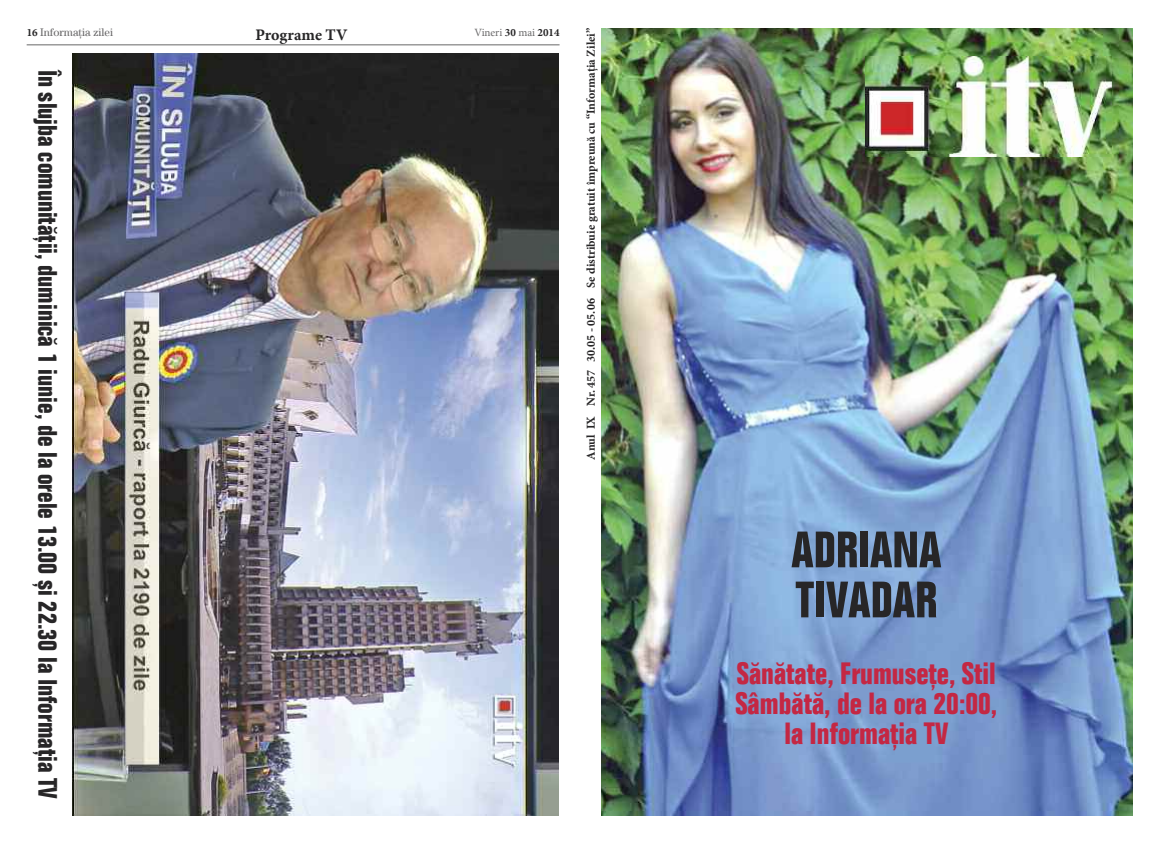
<style>
.page{position:relative;width:1163px;height:844px;background:#fff}
.page>*{position:absolute;margin:0;border:0;box-sizing:border-box;transform-origin:0 0}
.t1{font:condensed 50px/50px "IZ BC Folio";color:#272627}
.t2{font:condensed 30px/30px "IZ BC Folio";color:#c42743;text-align:center}
.t3{font:condensed 26px "IZ BC Folio";color:#272627}
.t4{font:16px "IZ Minion Pro Bold";color:#272627}
.t5{font:12px "IZ Minion Pro Bold";color:#272627}
.t6{font:11px "IZ Century Std Book";color:#686768}
.t7{font:11px "IZ Minion Pro Regular";letter-spacing:-.005em;color:#686768}
.s1{font-family:"IZ Minion Pro Bold";color:#272627}
</style>
<div class="page">
<hr style="left:27px;top:44px;width:532px;height:1px;background:#686768">
<img style="left:73px;top:53px;width:485px;height:762px">
<img style="left:601px;top:28px;width:531px;height:787px">
<img style="left:865px;top:57px;width:245px;height:100px">
<p class="t6" style="left:27px;top:29px;width:88px"><span class="s1">16</span> Informa\ia zilei</p>
<p class="t4" style="left:255px;top:28px;width:94px">Programe TV</p>
<p class="t7" style="left:474px;top:28px;width:87px">vineri <span class="s1">30</span> mai <span class="s1">2014</span></p>
<p class="t5" style="left:586px;top:460px;width:433px;rotate:-90deg">Anul IX Nr. 457 30.05 - 05.06 Se distribuie gratuit `mpreun[ cu “Informa\ia Zilei”</p>
<p class="t3" style="left:57px;top:69px;width:730px;rotate:90deg">~n slujba comunit[\ii, duminic[ 1 iunie, de la orele 13.00 ;i 22.30 la Informa\ia TV</p>
<h1 class="t1" style="left:791px;top:528px;width:151px">ADRIANA<br>TIVADAR</h1>
<p class="t2" style="left:735px;top:661px;width:263px">S[n[tate, Frumuse\e, Stil<br>S]mb[t[, de la ora 20&lt;00, la Informa\ia TV</p>
</div>
